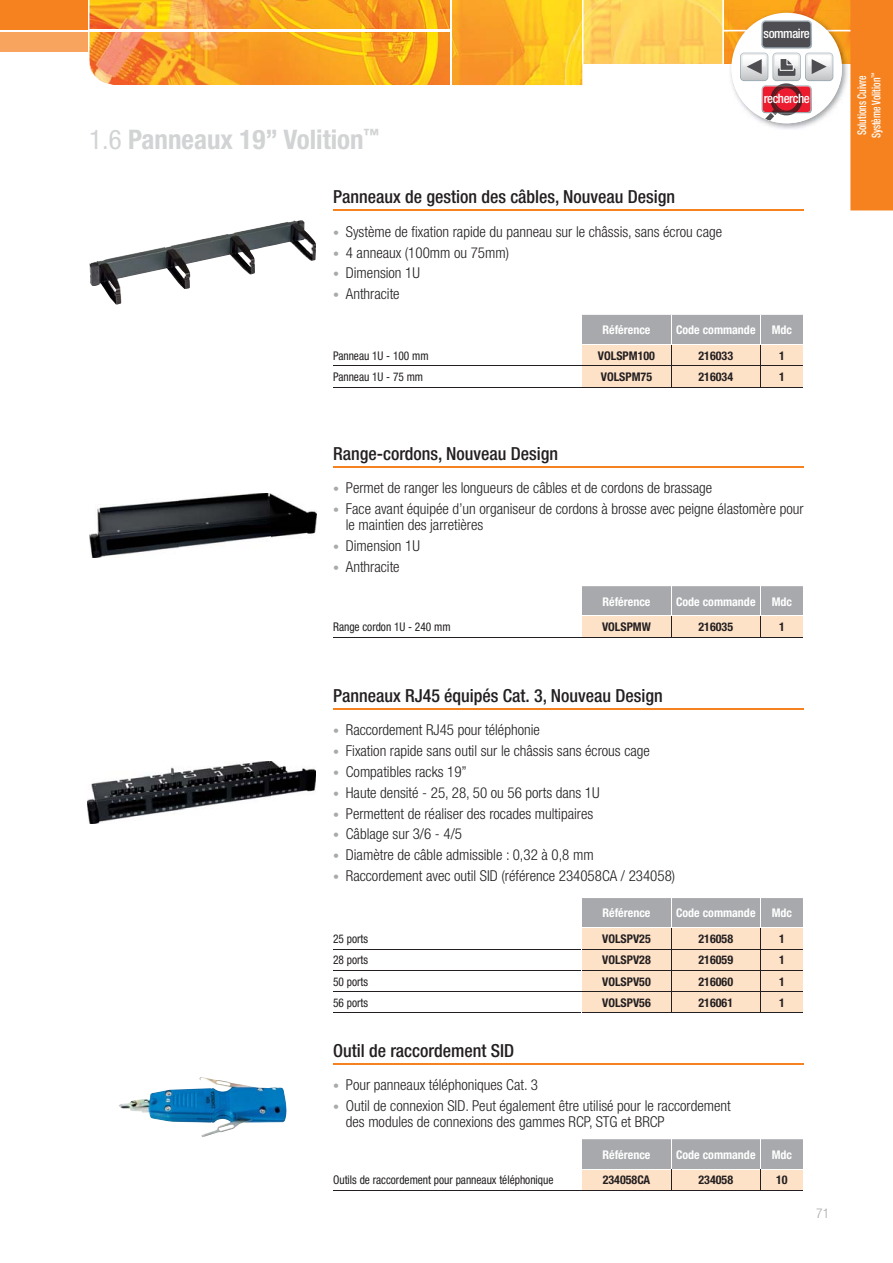
<style>
.page{position:relative;width:893px;height:1263px;background:#fff}
.page>*{position:absolute;margin:0;border:0;box-sizing:border-box;transform-origin:0 0}
.t1{font:700 condensed 27px "Helvetica Neue";color:#d1d3d4}
.t2{font:500 condensed 18px "Helvetica Neue";color:#231f20}
.t3{font:300 condensed 15px/16.5px "Helvetica Neue";color:#231f20}
.t4{font:300 condensed 13.5px "Helvetica Neue";color:#a7a9ac}
.t5{font:500 condensed 12.9px "Helvetica Neue";letter-spacing:-.035em;color:#fff}
.t6{font:700 condensed 12px "Helvetica Neue";color:#231f20}
.t7{font:condensed 12px "Helvetica Neue";color:#231f20;scale:.95 1}
.t8{font:700 condensed 12px "Helvetica Neue";color:#fff}
.t9{font:500 condensed 12px/14.2px "Helvetica Neue";color:#fff;scale:.8 1}
.s1{font-weight:400}
.s2{font-weight:400;font-size:12px;color:#a7a9ac}
</style>
<div class="page">
<hr style="left:333px;top:210px;width:471px;height:1px;background:#f5821f">
<hr style="left:333px;top:365px;width:470px;height:1px;background:#231f20">
<hr style="left:333px;top:387px;width:470px;height:1px;background:#231f20">
<svg style="left:582px;top:315px;width:221px;height:72px;background:#d7c8ba"></svg>
<hr style="left:333px;top:708px;width:471px;height:2px;background:#f5821f">
<hr style="left:333px;top:949px;width:470px;height:1px;background:#231f20">
<hr style="left:333px;top:970px;width:470px;height:1px;background:#231f20">
<hr style="left:333px;top:991px;width:470px;height:1px;background:#231f20">
<hr style="left:333px;top:1012px;width:470px;height:1px;background:#231f20">
<svg style="left:581px;top:898px;width:222px;height:115px;background:#ddcbba"></svg>
<hr style="left:333px;top:466px;width:471px;height:1px;background:#f5821f">
<hr style="left:333px;top:637px;width:470px;height:1px;background:#231f20">
<svg style="left:582px;top:586px;width:221px;height:51px;background:#ccc2b9"></svg>
<hr style="left:333px;top:1063px;width:471px;height:1px;background:#f5821f">
<hr style="left:333px;top:1190px;width:470px;height:1px;background:#231f20">
<svg style="left:582px;top:1139px;width:221px;height:51px;background:#cac1b8"></svg>
<img style="left:89px;top:220px;width:227px;height:85px">
<img style="left:118px;top:1077px;width:169px;height:60px">
<img style="left:89px;top:493px;width:227px;height:64px">
<img style="left:87px;top:761px;width:229px;height:62px">
<div style="left:0;top:0;width:89px;height:51px;background:#f9a45e"></div>
<hr style="left:0;top:30px;width:451px;height:1px;background:#fff">
<div style="left:0;top:0;width:88px;height:30px;background:#f5821f"></div>
<hr style="left:88px;top:0;width:1px;height:52px;background:#fff">
<img style="left:89px;top:0;width:494px;height:85px">
<img style="left:583px;top:0;width:267px;height:64px">
<img style="left:89px;top:30px;width:361px;height:1px">
<div style="left:850px;top:0;width:43px;height:210px;background:#f5821f"></div>
<img style="left:729px;top:10px;width:120px;height:119px">
<img style="left:729px;top:30px;width:120px;height:1px">
<div style="left:731px;top:13px;width:111px;height:110px;background:#fff;border-radius:50%"></div>
<svg style="left:740px;top:20px;width:93px;height:101px"></svg>
<p class="t5" style="left:764px;top:29px;width:48px">sommaire</p>
<h1 class="t1" style="left:89px;top:130px;width:291px"><span class="s1">1.6</span> Panneaux 19” Volition<sup>™</sup></h1>
<p class="t5" style="left:764px;top:94px;width:48px">recherche</p>
<p class="t2" style="left:333px;top:190px;width:344px">Panneaux de gestion des câbles, Nouveau Design</p>
<p class="t3" style="left:333px;top:225px;width:391px"><span class="s2">•</span> Système de fixation rapide du panneau sur le châssis, sans écrou cage</p>
<p class="t3" style="left:333px;top:245px;width:177px"><span class="s2">•</span> 4 anneaux (100mm ou 75mm)</p>
<p class="t3" style="left:333px;top:266px;width:88px"><span class="s2">•</span> Dimension 1U</p>
<p class="t3" style="left:333px;top:287px;width:68px"><span class="s2">•</span> Anthracite</p>
<p class="t8" style="left:602px;top:326px;width:50px">Référence</p>
<p class="t8" style="left:676px;top:326px;width:81px">Code commande</p>
<p class="t8" style="left:772px;top:326px;width:22px">Mdc</p>
<p class="t7" style="left:333px;top:351px;width:102px">Panneau 1U - 100 mm</p>
<p class="t6" style="left:598px;top:351px;width:59px">VOLSPM100</p>
<p class="t6" style="left:698px;top:351px;width:36px">216033</p>
<p class="t6" style="left:779px;top:351px;width:7px">1</p>
<p class="t7" style="left:333px;top:373px;width:96px">Panneau 1U - 75 mm</p>
<p class="t6" style="left:601px;top:373px;width:53px">VOLSPM75</p>
<p class="t6" style="left:698px;top:373px;width:36px">216034</p>
<p class="t6" style="left:779px;top:373px;width:7px">1</p>
<p class="t2" style="left:333px;top:447px;width:227px">Range-cordons, Nouveau Design</p>
<p class="t3" style="left:333px;top:481px;width:380px"><span class="s2">•</span> Permet de ranger les longueurs de câbles et de cordons de brassage</p>
<p class="t3" style="left:346px;top:501px;width:459px;text-indent:-13px"><span class="s2">•</span> Face avant équipée d’un organiseur de cordons à brosse avec peigne élastomère pour le maintien des jarretières</p>
<p class="t3" style="left:333px;top:539px;width:88px"><span class="s2">•</span> Dimension 1U</p>
<p class="t3" style="left:333px;top:559px;width:68px"><span class="s2">•</span> Anthracite</p>
<p class="t8" style="left:602px;top:597px;width:50px">Référence</p>
<p class="t8" style="left:676px;top:597px;width:81px">Code commande</p>
<p class="t8" style="left:772px;top:597px;width:22px">Mdc</p>
<p class="t7" style="left:333px;top:623px;width:125px">Range cordon 1U - 240 mm</p>
<p class="t6" style="left:602px;top:623px;width:50px">VOLSPMW</p>
<p class="t6" style="left:698px;top:623px;width:36px">216035</p>
<p class="t6" style="left:779px;top:623px;width:7px">1</p>
<p class="t2" style="left:333px;top:689px;width:331px">Panneaux RJ45 équipés Cat. 3, Nouveau Design</p>
<p class="t3" style="left:333px;top:723px;width:208px"><span class="s2">•</span> Raccordement RJ45 pour téléphonie</p>
<p class="t3" style="left:333px;top:744px;width:318px"><span class="s2">•</span> Fixation rapide sans outil sur le châssis sans écrous cage</p>
<p class="t3" style="left:333px;top:765px;width:135px"><span class="s2">•</span> Compatibles racks 19”</p>
<p class="t3" style="left:333px;top:785px;width:268px"><span class="s2">•</span> Haute densité - 25, 28, 50 ou 56 ports dans 1U</p>
<p class="t3" style="left:333px;top:806px;width:262px"><span class="s2">•</span> Permettent de réaliser des rocades multipaires</p>
<p class="t3" style="left:333px;top:827px;width:131px"><span class="s2">•</span> Câblage sur 3/6 - 4/5</p>
<p class="t3" style="left:333px;top:848px;width:262px"><span class="s2">•</span> Diamètre de câble admissible : 0,32 à 0,8 mm</p>
<p class="t3" style="left:333px;top:868px;width:344px"><span class="s2">•</span> Raccordement avec outil SID (référence 234058CA / 234058)</p>
<p class="t8" style="left:602px;top:909px;width:50px">Référence</p>
<p class="t8" style="left:676px;top:909px;width:81px">Code commande</p>
<p class="t8" style="left:772px;top:909px;width:22px">Mdc</p>
<p class="t7" style="left:333px;top:935px;width:38px">25 ports</p>
<p class="t6" style="left:602px;top:934px;width:50px">VOLSPV25</p>
<p class="t6" style="left:698px;top:934px;width:36px">216058</p>
<p class="t6" style="left:779px;top:934px;width:7px">1</p>
<p class="t7" style="left:333px;top:956px;width:38px">28 ports</p>
<p class="t6" style="left:602px;top:956px;width:50px">VOLSPV28</p>
<p class="t6" style="left:698px;top:956px;width:36px">216059</p>
<p class="t6" style="left:779px;top:956px;width:7px">1</p>
<p class="t7" style="left:333px;top:977px;width:38px">50 ports</p>
<p class="t6" style="left:602px;top:977px;width:50px">VOLSPV50</p>
<p class="t6" style="left:698px;top:977px;width:36px">216060</p>
<p class="t6" style="left:779px;top:977px;width:7px">1</p>
<p class="t7" style="left:333px;top:998px;width:38px">56 ports</p>
<p class="t6" style="left:602px;top:998px;width:50px">VOLSPV56</p>
<p class="t6" style="left:698px;top:998px;width:36px">216061</p>
<p class="t6" style="left:779px;top:998px;width:7px">1</p>
<p class="t2" style="left:333px;top:1044px;width:183px">Outil de raccordement SID</p>
<p class="t3" style="left:333px;top:1078px;width:206px"><span class="s2">•</span> Pour panneaux téléphoniques Cat. 3</p>
<p class="t3" style="left:346px;top:1098px;width:386px;text-indent:-13px"><span class="s2">•</span> Outil de connexion SID. Peut également être utilisé pour le raccordement des modules de connexions des gammes RCP, STG et BRCP</p>
<p class="t8" style="left:602px;top:1150px;width:50px">Référence</p>
<p class="t8" style="left:676px;top:1150px;width:81px">Code commande</p>
<p class="t8" style="left:772px;top:1150px;width:22px">Mdc</p>
<p class="t7" style="left:333px;top:1176px;width:234px">Outils de raccordement pour panneaux téléphonique</p>
<p class="t6" style="left:603px;top:1176px;width:49px">234058CA</p>
<p class="t6" style="left:698px;top:1176px;width:36px">234058</p>
<p class="t6" style="left:776px;top:1176px;width:13px">10</p>
<p class="t4" style="left:816px;top:1209px;width:14px">71</p>
<p class="t9" style="left:856px;top:138px;width:84px;rotate:-90deg">Solutions Cuivre<br>Système Volition<sup>™</sup></p>
</div>
